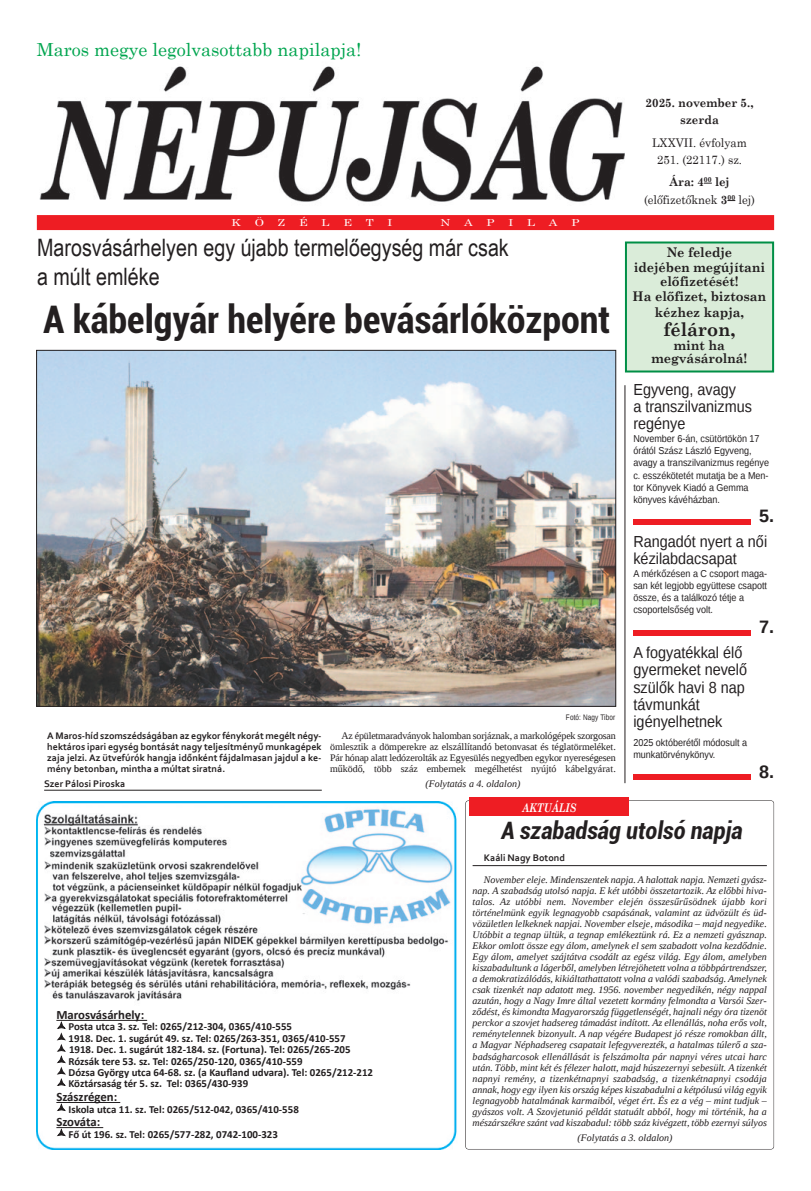
<style>
.page{position:relative;width:811px;height:1191px;background:#fff}
.page>*{position:absolute;margin:0;border:0;box-sizing:border-box;transform-origin:0 0}
.t1{font:700 condensed 38px "Roboto";color:#231f20}
.t2{font:24px/28.8px "Arial Narrow";color:#231f20}
.t3{font:italic 700 condensed 24px "Roboto";color:#231f20}
.t4{font:700 18.8px "Century Schoolbook";letter-spacing:-.005em;color:#231f20;scale:.96 1}
.t5{font:18px "Century Schoolbook";color:#00a54f}
.t6{font:700 18px "Liberation Sans";color:#231f20}
.t7{font:16px/17.2px "Liberation Sans";color:#231f20;scale:.9 1}
.t8{font:700 13.4px/13.6px "Century Schoolbook";letter-spacing:-.005em;color:#231f20;text-align:center;scale:.96 1}
.t9{font:700 12.8px "Calibri";color:#231f20}
.t10{font:12px/17.4px "Century Schoolbook";color:#231f20;text-align:center;scale:.95 1}
.t11{font:700 12px/17.4px "Century Schoolbook";color:#231f20;text-align:center;scale:.95 1}
.t12{font:italic 700 12px "Century Schoolbook";color:#fff;scale:.8 1}
.t13{font:700 10.9px "Calibri";color:#231f20}
.t14{font:italic 10px/11.1px "Liberation Serif";letter-spacing:-.005em;color:#231f20;text-align:justify}
.t15{font:10px/12px "Liberation Sans";color:#231f20;scale:.9 1}
.t16{font:10px/11px "Liberation Serif";letter-spacing:-.005em;color:#231f20;text-align:justify}
.t17{font:700 10px/11px "Corbel";color:#231f20;text-align:justify}
.t18{font:9.6px "Century Schoolbook";color:#fff;scale:1.25 1}
.t19{font:8px "Liberation Sans";letter-spacing:.02em;color:#231f20;scale:.8 1}
.s1{font-weight:700}
</style>
<div class="page">
<img style="left:39px;top:66px;width:586px;height:136px">
<div style="left:37px;top:215px;width:737px;height:15px;background:#ee1d23"></div>
<div style="left:465px;top:800px;width:309px;height:349px;border:1px solid #231f20;border-radius:3px"></div>
<hr style="left:472px;top:865px;width:295px;height:1px;background:#231f20">
<hr style="left:625px;top:385px;width:1px;height:398px;background:#231f20">
<div style="left:627px;top:243px;width:145px;height:127px;background:#daecd9"></div>
<div style="left:625px;top:241px;width:149px;height:131px;border:2px solid #008f46"></div>
<div style="left:633px;top:519px;width:118px;height:6px;background:#ee1d23"></div>
<div style="left:633px;top:630px;width:118px;height:5px;background:#ee1d23"></div>
<div style="left:633px;top:774px;width:118px;height:6px;background:#ee1d23"></div>
<hr style="left:44px;top:790px;width:278px;height:1px;background:#231f20">
<img style="left:37px;top:802px;width:420px;height:347px">
<div style="left:56px;top:1009px;width:381px;height:131px;background:#fff"></div>
<hr style="left:56px;top:1020px;width:91px;height:1px;background:#231f20">
<hr style="left:56px;top:1102px;width:64px;height:1px;background:#231f20">
<hr style="left:56px;top:1127px;width:47px;height:1px;background:#231f20">
<div style="left:469px;top:797px;width:160px;height:19px;background:#ee1d23"></div>
<img style="left:39px;top:352px;width:575px;height:352px">
<p class="t5" style="left:37px;top:38px;width:326px">Maros megye legolvasottabb napilapja!</p>
<p class="t18" style="left:232px;top:217px;width:9px">K</p>
<p class="t18" style="left:255px;top:217px;width:9px">Ö</p>
<p class="t18" style="left:278px;top:217px;width:7px">Z</p>
<p class="t18" style="left:299px;top:217px;width:8px">É</p>
<p class="t18" style="left:321px;top:217px;width:8px">L</p>
<p class="t18" style="left:343px;top:217px;width:8px">E</p>
<p class="t18" style="left:366px;top:217px;width:8px">T</p>
<p class="t18" style="left:387px;top:217px;width:5px">I</p>
<p class="t18" style="left:440px;top:217px;width:9px">N</p>
<p class="t18" style="left:464px;top:217px;width:8px">A</p>
<p class="t18" style="left:486px;top:217px;width:8px">P</p>
<p class="t18" style="left:508px;top:217px;width:5px">I</p>
<p class="t18" style="left:527px;top:217px;width:8px">L</p>
<p class="t18" style="left:549px;top:217px;width:8px">A</p>
<p class="t18" style="left:571px;top:217px;width:8px">P</p>
<p class="t2" style="left:37px;top:233px;width:473px">Marosvásárhelyen egy újabb termelőegység már csak a múlt emléke</p>
<p class="t1" style="left:43px;top:298px;width:568px">A kábelgyár helyére bevásárlóközpont</p>
<p class="t19" style="left:566px;top:712px;width:63px">Fotó: Nagy Tibor</p>
<p class="t17" style="left:47px;top:731px;width:276px">A Maros-híd szomszédságában az egykor fénykorát megélt négy&shy;hektáros ipari egység bontását nagy teljesítményű munkagépek zaja jelzi. Az ütvefúrók hangja időnként fájdalmasan jajdul a ke&shy;mény betonban, mintha a múltat siratná.</p>
<p class="t16" style="left:330px;top:730px;width:287px;text-indent:11px">Az épületmaradványok halomban sorjáznak, a markológépek szorgosan ömlesztik a dömperekre az elszállítandó betonvasat és téglatörmeléket.<br>Pár hónap alatt ledózerolták az Egyesülés negyedben egykor nyereségesen működő, több száz embernek megélhetést nyújtó kábelgyárat.</p>
<p class="t17" style="left:44px;top:778px;width:83px">Szer Pálosi Piroska</p>
<p class="t14" style="left:425px;top:777px;width:97px">(Folytatás a 4. oldalon)</p>
<p class="t11" style="left:645px;top:93px;width:115px">2025. november 5., szerda</p>
<p class="t10" style="left:652px;top:133px;width:102px">LXXVII. évfolyam<br>251. (22117.) sz.</p>
<p class="t10" style="left:644px;top:173px;width:118px"><span class="s1">Ára: 4</span><sup>00</sup> <span class="s1">lej </span>(előfizetőknek <span class="s1">3</span><sup>00</sup> lej)</p>
<p class="t8" style="left:666px;top:245px;width:70px">Ne feledje</p>
<p class="t8" style="left:633px;top:260px;width:138px">idejében megújítani</p>
<p class="t8" style="left:660px;top:274px;width:83px">előfizetését!</p>
<p class="t8" style="left:632px;top:289px;width:141px">Ha előfizet, biztosan</p>
<p class="t8" style="left:655px;top:305px;width:95px">kézhez kapja,</p>
<p class="t4" style="left:663px;top:317px;width:76px">féláron,</p>
<p class="t8" style="left:651px;top:338px;width:101px">mint ha megvásárolná!</p>
<p class="t7" style="left:633px;top:381px;width:133px">Egyveng, avagy<br>a transzilvanizmus regénye</p>
<p class="t15" style="left:633px;top:433px;width:152px">November 6-án, csütörtökön 17 órától Szász László Egyveng, avagy a transzilvanizmus regénye c. esszékötetét mutatja be a Men&shy;tor Könyvek Kiadó a Gemma könyves kávéházban.</p>
<p class="t6" style="left:759px;top:506px;width:17px">5.</p>
<p class="t7" style="left:633px;top:533px;width:150px">Rangadót nyert a női kézilabdacsapat</p>
<p class="t15" style="left:633px;top:568px;width:150px">A mérkőzésen a C csoport maga&shy;san két legjobb együttese csapott össze, és a találkozó tétje a csoportelsőség volt.</p>
<p class="t6" style="left:759px;top:617px;width:17px">7.</p>
<p class="t7" style="left:633px;top:644px;width:128px">A fogyatékkal élő gyermeket nevelő szülők havi 8 nap távmunkát igényelhetnek</p>
<p class="t15" style="left:633px;top:736px;width:128px">2025 októberétől módosult a munkatörvénykönyv.</p>
<p class="t6" style="left:759px;top:761px;width:17px">8.</p>
<p class="t9" style="left:56px;top:1009px;width:89px">Marosvásárhely:</p>
<p class="t13" style="left:68px;top:1022px;width:225px">Posta utca 3. sz. Tel: 0265/212-304, 0365/410-555</p>
<p class="t13" style="left:68px;top:1033px;width:279px">1918. Dec. 1. sugárút 49. sz. Tel: 0265/263-351, 0365/410-557</p>
<p class="t13" style="left:69px;top:1045px;width:283px">1918. Dec. 1. sugárút 182-184. sz. (Fortuna). Tel: 0265/265-205</p>
<p class="t13" style="left:68px;top:1056px;width:236px">Rózsák tere 53. sz. Tel: 0265/250-120, 0365/410-559</p>
<p class="t13" style="left:68px;top:1067px;width:306px">Dózsa György utca 64-68. sz. (a Kaufland udvara). Tel: 0265/212-212</p>
<p class="t13" style="left:68px;top:1079px;width:181px">Köztársaság tér 5. sz. Tel: 0365/430-939</p>
<p class="t9" style="left:56px;top:1091px;width:62px">Szászrégen:</p>
<p class="t13" style="left:68px;top:1104px;width:232px">Iskola utca 11. sz. Tel: 0265/512-042, 0365/410-558</p>
<p class="t9" style="left:56px;top:1116px;width:45px">Szováta:</p>
<p class="t13" style="left:68px;top:1129px;width:211px">Fő út 196. sz. Tel: 0265/577-282, 0742-100-323</p>
<p class="t12" style="left:522px;top:800px;width:69px">AKTUÁLIS</p>
<p class="t3" style="left:501px;top:816px;width:243px">A szabadság utolsó napja</p>
<p class="t17" style="left:484px;top:852px;width:83px">Kaáli Nagy Botond</p>
<p class="t14" style="left:472px;top:873px;width:296px;text-indent:11px">November eleje. Mindenszentek napja. A halottak napja. Nemzeti gyász&shy;nap. A szabadság utolsó napja. E két utóbbi összetartozik. Az előbbi hiva&shy;talos. Az utóbbi nem. November elején összesűrűsödnek újabb kori történelmünk egyik legnagyobb csapásának, valamint az üdvözült és üd&shy;vözületlen lelkeknek napjai. November elseje, másodika – majd negyedike.<br>Utóbbit a tegnap ültük, a tegnap emlékeztünk rá. Ez a nemzeti gyásznap.<br>Ekkor omlott össze egy álom, amelynek el sem szabadott volna kezdődnie.<br>Egy álom, amelyet szájtátva csodált az egész világ. Egy álom, amelyben kiszabadultunk a lágerből, amelyben létrejöhetett volna a többpártrendszer, a demokratizálódás, kikiáltathattatott volna a valódi szabadság. Amelynek csak tizenkét nap adatott meg. 1956. november negyedikén, négy nappal azután, hogy a Nagy Imre által vezetett kormány felmondta a Varsói Szer&shy;ződést, és kimondta Magyarország függetlenségét, hajnali négy óra tizenöt perckor a szovjet hadsereg támadást indított. Az ellenállás, noha erős volt, reménytelennek bizonyult. A nap végére Budapest jó része romokban állt, a Magyar Néphadsereg csapatait lefegyverezték, a hatalmas túlerő a sza&shy;badságharcosok ellenállását is felszámolta pár napnyi véres utcai harc után. Több, mint két és félezer halott, majd húszezernyi sebesült. A tizenkét napnyi remény, a tizenkétnapnyi szabadság, a tizenkétnapnyi csodája annak, hogy egy ilyen kis ország képes kiszabadulni a kétpólusú világ egyik legnagyobb hatalmának karmaiból, véget ért. És ez a vég – mint tudjuk – gyászos volt. A Szovjetunió példát statuált abból, hogy mi történik, ha a mészárszékre szánt vad kiszabadul: több száz kivégzett, több ezernyi súlyos</p>
<p class="t14" style="left:577px;top:1132px;width:96px">(Folytatás a 3. oldalon)</p>
</div>
